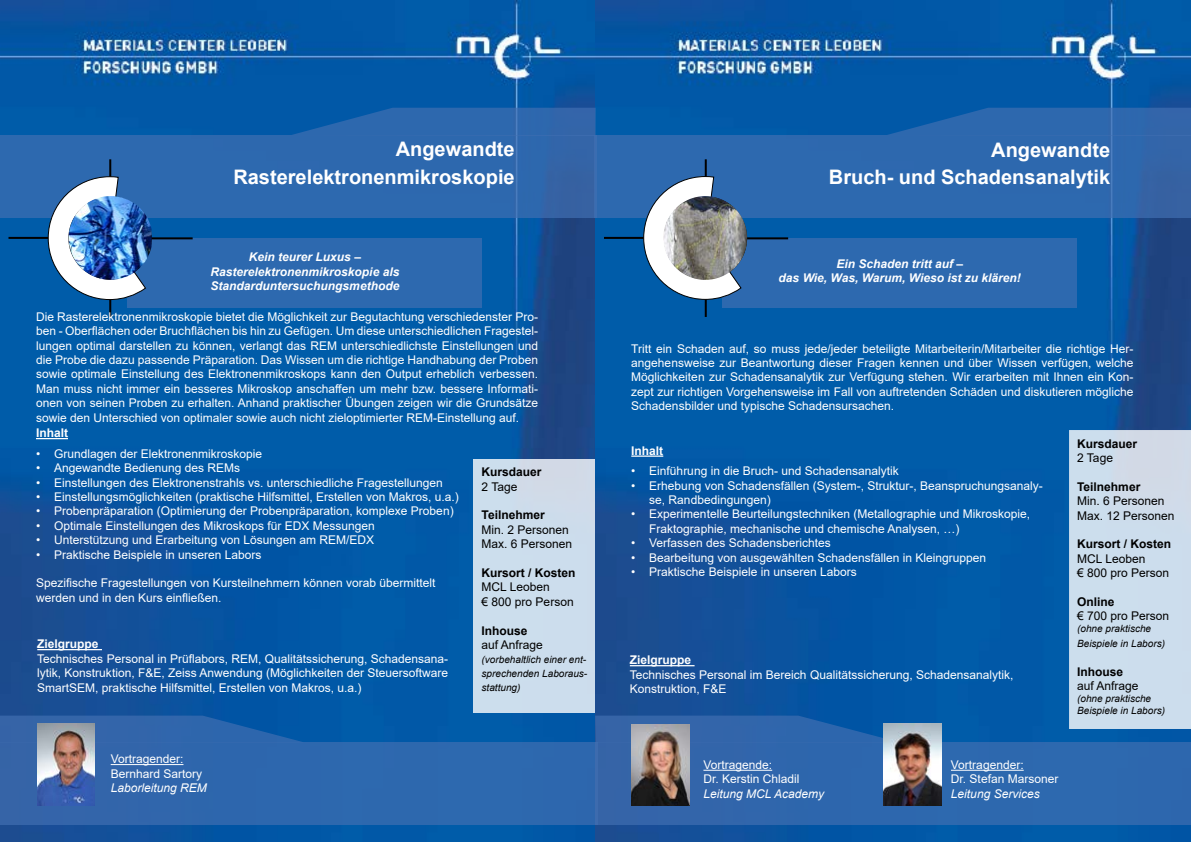
<style>
.page{position:relative;width:1191px;height:842px;background:#fff}
.page>*{position:absolute;margin:0;border:0;box-sizing:border-box;transform-origin:0 0}
.t1{font:700 20px/27.5px "Arial";color:#fff;text-align:right}
.t2{font:12px/14.4px "Arial";color:#fff}
.t3{font:12px/14.4px "Arial";color:#000}
.t4{font:italic 700 12px/14.4px "Arial";color:#fff;text-align:center}
.t5{font:700 12px "Arial";color:#000}
.t6{font:italic 12px "Arial";color:#fff}
.t7{font:700 12px "Arial";color:#fff}
.t8{font:italic 10px/14px "Arial";color:#000}
</style>
<div class="page">
<img style="left:0;top:0;width:1190px;height:842px">
<div style="left:0;top:136px;width:596px;height:82px;background:#2d69af"></div>
<div style="left:594px;top:136px;width:597px;height:82px;background:#2d69af"></div>
<svg style="left:291px;top:108px;width:304px;height:28px;background:#2765ac"></svg>
<svg style="left:886px;top:108px;width:305px;height:28px;background:#2765ac"></svg>
<div style="left:127px;top:238px;width:354px;height:69px;background:#2d69af"></div>
<div style="left:722px;top:238px;width:355px;height:69px;background:#2d69af"></div>
<div style="left:0;top:742px;width:598px;height:83px;background:#2d67ae"></div>
<div style="left:595px;top:742px;width:596px;height:83px;background:#2d67ae"></div>
<svg style="left:0;top:716px;width:304px;height:26px;background:#2762a9"></svg>
<svg style="left:595px;top:716px;width:304px;height:26px;background:#2a63a9"></svg>
<hr style="left:9px;top:237px;width:82px;height:2px;background:#000">
<hr style="left:604px;top:237px;width:82px;height:2px;background:#000">
<hr style="left:109px;top:257px;width:2px;height:60px;background:#000">
<hr style="left:705px;top:257px;width:2px;height:60px;background:#000">
<hr style="left:109px;top:159px;width:2px;height:61px;background:#000">
<hr style="left:128px;top:237px;width:65px;height:2px;background:#000">
<hr style="left:705px;top:159px;width:2px;height:61px;background:#000">
<hr style="left:723px;top:237px;width:65px;height:2px;background:#000">
<svg style="left:47px;top:176px;width:99px;height:125px"></svg>
<div style="left:473px;top:459px;width:122px;height:254px;background:#ccdded"></div>
<hr style="left:36px;top:438px;width:32px;height:1px;background:#fff">
<hr style="left:37px;top:649px;width:65px;height:1px;background:#fff">
<img style="left:69px;top:196px;width:83px;height:84px">
<hr style="left:111px;top:764px;width:72px;height:1px;background:#fff">
<img style="left:37px;top:723px;width:58px;height:83px">
<svg style="left:642px;top:176px;width:100px;height:124px"></svg>
<hr style="left:631px;top:455px;width:32px;height:2px;background:#fff">
<hr style="left:630px;top:665px;width:64px;height:1px;background:#fff">
<img style="left:663px;top:196px;width:84px;height:84px;border-radius:42px">
<hr style="left:703px;top:770px;width:69px;height:1px;background:#fff">
<img style="left:632px;top:724px;width:57px;height:82px">
<img style="left:883px;top:723px;width:58px;height:83px">
<hr style="left:951px;top:770px;width:72px;height:1px;background:#fff">
<div style="left:1069px;top:430px;width:122px;height:299px;background:#ccdded"></div>
<h1 class="t1" style="left:233px;top:136px;width:283px">Angewandte<br>Rasterelektronenmikroskopie</h1>
<p class="t4" style="left:210px;top:250px;width:190px">Kein teurer Luxus –<br>Rasterelektronenmikroskopie als<br>Standarduntersuchungsmethode</p>
<p class="t2" style="left:36px;top:309px;width:503px;text-align:justify">Die Rasterelektronenmikroskopie bietet die Möglichkeit zur Begutachtung verschiedenster Pro&shy;ben - Oberflächen oder Bruchflächen bis hin zu Gefügen. Um diese unterschiedlichen Fragestel&shy;lungen optimal darstellen zu können, verlangt das REM unterschiedlichste Einstellungen und die Probe die dazu passende Präparation. Das Wissen um die richtige Handhabung der Proben sowie optimale Einstellung des Elektronenmikroskops kann den Output erheblich verbessen.<br>Man muss nicht immer ein besseres Mikroskop anschaffen um mehr bzw. bessere Informati&shy;onen von seinen Proben zu erhalten. Anhand praktischer Übungen zeigen wir die Grundsätze sowie den Unterschied von optimaler sowie auch nicht zieloptimierter REM-Einstellung auf.</p>
<p class="t7" style="left:36px;top:425px;width:34px">Inhalt</p>
<p class="t2" style="left:36px;top:446px;width:228px">• Grundlagen der Elektronenmikroskopie</p>
<p class="t2" style="left:36px;top:461px;width:206px">• Angewandte Bedienung des REMs</p>
<p class="t2" style="left:36px;top:475px;width:408px">• Einstellungen des Elektronenstrahls vs. unterschiedliche Fragestellungen</p>
<p class="t2" style="left:36px;top:489px;width:424px">• Einstellungsmöglichkeiten (praktische Hilfsmittel, Erstellen von Makros, u.a.)</p>
<p class="t2" style="left:36px;top:504px;width:419px">• Probenpräparation (Optimierung der Probenpräparation, komplexe Proben)</p>
<p class="t2" style="left:36px;top:518px;width:340px">• Optimale Einstellungen des Mikroskops für EDX Messungen</p>
<p class="t2" style="left:36px;top:533px;width:340px">• Unterstützung und Erarbeitung von Lösungen am REM/EDX</p>
<p class="t2" style="left:36px;top:547px;width:227px">• Praktische Beispiele in unseren Labors</p>
<p class="t2" style="left:36px;top:576px;width:401px">Spezifische Fragestellungen von Kursteilnehmern können vorab übermittelt werden und in den Kurs einfließen.</p>
<p class="t7" style="left:37px;top:636px;width:63px">Zielgruppe</p>
<p class="t2" style="left:37px;top:651px;width:412px;text-align:justify">Technisches Personal in Prüflabors, REM, Qualitätssicherung, Schadensana&shy;lytik, Konstruktion, F&amp;E, Zeiss Anwendung (Möglichkeiten der Steuersoftware SmartSEM, praktische Hilfsmittel, Erstellen von Makros, u.a.)</p>
<p class="t5" style="left:481px;top:464px;width:62px">Kursdauer</p>
<p class="t3" style="left:481px;top:479px;width:37px">2 Tage</p>
<p class="t5" style="left:481px;top:507px;width:65px">Teilnehmer</p>
<p class="t3" style="left:481px;top:522px;width:92px">Min. 2 Personen<br>Max. 6 Personen</p>
<p class="t5" style="left:481px;top:564px;width:96px">Kursort / Kosten</p>
<p class="t3" style="left:481px;top:580px;width:94px">MCL Leoben<br>€ 800 pro Person</p>
<p class="t5" style="left:481px;top:622px;width:48px">Inhouse</p>
<p class="t3" style="left:481px;top:638px;width:63px">auf Anfrage</p>
<p class="t8" style="left:481px;top:653px;width:107px;text-align:justify">(vorbehaltlich einer ent&shy;sprechenden Laboraus&shy;stattung)</p>
<p class="t2" style="left:111px;top:752px;width:93px">Vortragender:<br>Bernhard Sartory</p>
<p class="t6" style="left:111px;top:780px;width:98px">Laborleitung REM</p>
<h1 class="t1" style="left:829px;top:136px;width:283px">Angewandte<br>Bruch- und Schadensanalytik</h1>
<p class="t4" style="left:778px;top:257px;width:244px">Ein Schaden tritt auf –<br>das Wie, Was, Warum, Wieso ist zu klären!</p>
<p class="t2" style="left:631px;top:341px;width:504px;text-align:justify">Tritt ein Schaden auf, so muss jede/jeder beteiligte Mitarbeiterin/Mitarbeiter die richtige Her&shy;angehensweise zur Beantwortung dieser Fragen kennen und über Wissen verfügen, welche Möglichkeiten zur Schadensanalytik zur Verfügung stehen. Wir erarbeiten mit Ihnen ein Kon&shy;zept zur richtigen Vorgehensweise im Fall von auftretenden Schäden und diskutieren mögliche Schadensbilder und typische Schadensursachen.</p>
<p class="t7" style="left:631px;top:442px;width:34px">Inhalt</p>
<p class="t2" style="left:631px;top:464px;width:269px">• Einführung in die Bruch- und Schadensanalytik</p>
<p class="t2" style="left:649px;top:478px;width:395px;text-indent:-18px">• Erhebung von Schadensfällen (System-, Struktur-, Beanspruchungsanaly&shy;se, Randbedingungen)</p>
<p class="t2" style="left:649px;top:507px;width:382px;text-indent:-18px">• Experimentelle Beurteilungstechniken (Metallographie und Mikroskopie,<br>Fraktographie, mechanische und chemische Analysen, …)</p>
<p class="t2" style="left:631px;top:536px;width:201px">• Verfassen des Schadensberichtes</p>
<p class="t2" style="left:631px;top:550px;width:356px">• Bearbeitung von ausgewählten Schadensfällen in Kleingruppen</p>
<p class="t2" style="left:631px;top:565px;width:227px">• Praktische Beispiele in unseren Labors</p>
<p class="t5" style="left:1077px;top:435px;width:62px">Kursdauer</p>
<p class="t3" style="left:1077px;top:450px;width:37px">2 Tage</p>
<p class="t5" style="left:1077px;top:478px;width:65px">Teilnehmer</p>
<p class="t3" style="left:1077px;top:494px;width:99px">Min. 6 Personen<br>Max. 12 Personen</p>
<p class="t5" style="left:1077px;top:536px;width:96px">Kursort / Kosten</p>
<p class="t3" style="left:1077px;top:551px;width:94px">MCL Leoben<br>€ 800 pro Person</p>
<p class="t5" style="left:1077px;top:593px;width:39px">Online</p>
<p class="t3" style="left:1077px;top:609px;width:94px">€ 700 pro Person</p>
<p class="t8" style="left:1077px;top:622px;width:89px;line-height:14.4px">(ohne praktische<br>Beispiele in Labors)</p>
<p class="t5" style="left:1077px;top:663px;width:48px">Inhouse</p>
<p class="t3" style="left:1077px;top:678px;width:63px">auf Anfrage</p>
<p class="t8" style="left:1077px;top:693px;width:89px;line-height:12px">(ohne praktische<br>Beispiele in Labors)</p>
<p class="t7" style="left:630px;top:652px;width:63px">Zielgruppe</p>
<p class="t2" style="left:630px;top:667px;width:385px">Technisches Personal im Bereich Qualitätssicherung, Schadensanalytik,<br>Konstruktion, F&amp;E</p>
<p class="t2" style="left:703px;top:757px;width:98px">Vortragende:<br>Dr. Kerstin Chladil</p>
<p class="t6" style="left:703px;top:786px;width:122px">Leitung MCL Academy</p>
<p class="t2" style="left:951px;top:757px;width:109px">Vortragender:<br>Dr. Stefan Marsoner</p>
<p class="t6" style="left:951px;top:786px;width:90px">Leitung Services</p>
</div>
